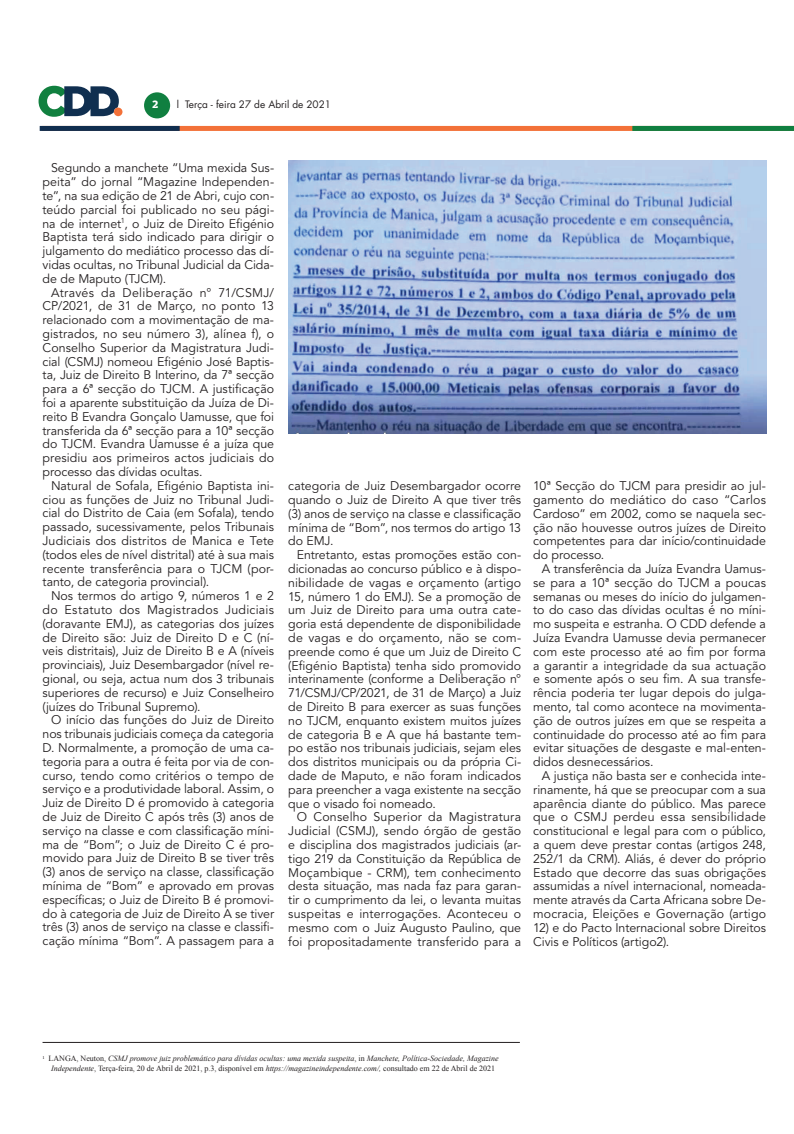
<style>
.page{position:relative;width:794px;height:1134px;background:#fff}
.page>*{position:absolute;margin:0;border:0;box-sizing:border-box;transform-origin:0 0}
.t1{font:12.5px/13.8px "Avenir LT Std";color:#231f20;text-align:justify}
.t2{font:10px "Futura LT";color:#231f20}
.t3{font:700 10px "Popular";color:#fff}
.t4{font:italic 8px/9.6px "Times New Roman";color:#231f20}
.s1{font-style:normal}
</style>
<div class="page">
<div style="left:42px;top:126px;width:752px;height:5px;background:#f37138"></div>
<div style="left:632px;top:126px;width:162px;height:5px;background:#107f40"></div>
<div style="left:40px;top:126px;width:140px;height:5px;background:#102e4f"></div>
<div style="left:144px;top:92px;width:26px;height:26px;background:#107f40;border-radius:50%"></div>
<svg style="left:39px;top:86px;width:83px;height:31px"></svg>
<img style="left:288px;top:161px;width:478px;height:272px">
<hr style="left:43px;top:1042px;width:477px;height:1px;background:#231f20">
<p class="t3" style="left:153px;top:98px;width:7px">2</p>
<p class="t2" style="left:177px;top:98px;width:156px">l Terça - feira 27 de Abril de 2021</p>
<p class="t1" style="left:43px;top:161px;width:233px;text-indent:9px">Segundo a manchete “Uma mexida Sus&shy;peita” do jornal “Magazine Independen&shy;te”, na sua edição de 21 de Abri, cujo con&shy;teúdo parcial foi publicado no seu pági&shy;na de internet<sup>1</sup>, o Juiz de Direito Efigénio Baptista terá sido indicado para dirigir o julgamento do mediático processo das dí&shy;vidas ocultas, no Tribunal Judicial da Cida&shy;de de Maputo (TJCM).</p>
<p class="t1" style="left:43px;top:286px;width:233px;text-indent:9px">Através da Deliberação n° 71/CSMJ/ CP/2021, de 31 de Março, no ponto 13 relacionado com a movimentação de ma&shy;gistrados, no seu número 3), alínea f), o Conselho Superior da Magistratura Judi&shy;cial (CSMJ) nomeou Efigénio José Baptis&shy;ta, Juiz de Direito B Interino, da 7ª secção para a 6ª secção do TJCM. A justificação foi a aparente substituição da Juíza de Di&shy;reito B Evandra Gonçalo Uamusse, que foi transferida da 6ª secção para a 10ª secção do TJCM. Evandra Uamusse é a juíza que presidiu aos primeiros actos judiciais do processo das dívidas ocultas.</p>
<p class="t1" style="left:43px;top:479px;width:233px;text-indent:9px">Natural de Sofala, Efigénio Baptista ini&shy;ciou as funções de Juiz no Tribunal Judi&shy;cial do Distrito de Caia (em Sofala), tendo passado, sucessivamente, pelos Tribunais Judiciais dos distritos de Manica e Tete (todos eles de nível distrital) até à sua mais recente transferência para o TJCM (por&shy;tanto, de categoria provincial).</p>
<p class="t1" style="left:43px;top:589px;width:233px;text-indent:9px">Nos termos do artigo 9, números 1 e 2 do Estatuto dos Magistrados Judiciais (doravante EMJ), as categorias dos juízes de Direito são: Juiz de Direito D e C (ní&shy;veis distritais), Juiz de Direito B e A (níveis provinciais), Juiz Desembargador (nível re&shy;gional, ou seja, actua num dos 3 tribunais superiores de recurso) e Juiz Conselheiro (juízes do Tribunal Supremo).</p>
<p class="t1" style="left:43px;top:713px;width:233px;text-indent:9px">O início das funções do Juiz de Direito nos tribunais judiciais começa da categoria D. Normalmente, a promoção de uma ca&shy;tegoria para a outra é feita por via de con&shy;curso, tendo como critérios o tempo de serviço e a produtividade laboral. Assim, o Juiz de Direito D é promovido à categoria de Juiz de Direito C após três (3) anos de serviço na classe e com classificação míni&shy;ma de “Bom”; o Juiz de Direito C é pro&shy;movido para Juiz de Direito B se tiver três (3) anos de serviço na classe, classificação mínima de “Bom” e aprovado em provas específicas; o Juiz de Direito B é promovi&shy;do à categoria de Juiz de Direito A se tiver três (3) anos de serviço na classe e classifi&shy;cação mínima “Bom”. A passagem para a</p>
<p class="t1" style="left:288px;top:479px;width:234px">categoria de Juiz Desembargador ocorre quando o Juiz de Direito A que tiver três (3) anos de serviço na classe e classificação mínima de “Bom”, nos termos do artigo 13 do EMJ.</p>
<p class="t1" style="left:288px;top:548px;width:234px;text-indent:9px">Entretanto, estas promoções estão con&shy;dicionadas ao concurso público e à dispo&shy;nibilidade de vagas e orçamento (artigo 15, número 1 do EMJ). Se a promoção de um Juiz de Direito para uma outra cate&shy;goria está dependente de disponibilidade de vagas e do orçamento, não se com&shy;preende como é que um Juiz de Direito C (Efigénio Baptista) tenha sido promovido interinamente (conforme a Deliberação n° 71/CSMJ/CP/2021, de 31 de Março) a Juiz de Direito B para exercer as suas funções no TJCM, enquanto existem muitos juízes de categoria B e A que há bastante tem&shy;po estão nos tribunais judiciais, sejam eles dos distritos municipais ou da própria Ci&shy;dade de Maputo, e não foram indicados para preencher a vaga existente na secção que o visado foi nomeado.</p>
<p class="t1" style="left:288px;top:810px;width:234px;text-indent:9px">O Conselho Superior da Magistratura Judicial (CSMJ), sendo órgão de gestão e disciplina dos magistrados judiciais (ar&shy;tigo 219 da Constituição da República de Moçambique - CRM), tem conhecimento desta situação, mas nada faz para garan&shy;tir o cumprimento da lei, o levanta muitas suspeitas e interrogações. Aconteceu o mesmo com o Juiz Augusto Paulino, que foi propositadamente transferido para a</p>
<p class="t1" style="left:533px;top:479px;width:234px">10ª Secção do TJCM para presidir ao jul&shy;gamento do mediático do caso “Carlos Cardoso” em 2002, como se naquela sec&shy;ção não houvesse outros juízes de Direito competentes para dar início/continuidade do processo.</p>
<p class="t1" style="left:533px;top:562px;width:234px;text-indent:9px">A transferência da Juíza Evandra Uamus&shy;se para a 10ª secção do TJCM a poucas semanas ou meses do início do julgamen&shy;to do caso das dívidas ocultas é no míni&shy;mo suspeita e estranha. O CDD defende a Juíza Evandra Uamusse devia permanecer com este processo até ao fim por forma a garantir a integridade da sua actuação e somente após o seu fim. A sua transfe&shy;rência poderia ter lugar depois do julga&shy;mento, tal como acontece na movimenta&shy;ção de outros juízes em que se respeita a continuidade do processo até ao fim para evitar situações de desgaste e mal-enten&shy;didos desnecessários.</p>
<p class="t1" style="left:533px;top:769px;width:234px;text-indent:9px">A justiça não basta ser e conhecida inte&shy;rinamente, há que se preocupar com a sua aparência diante do público. Mas parece que o CSMJ perdeu essa sensibilidade constitucional e legal para com o público, a quem deve prestar contas (artigos 248, 252/1 da CRM). Aliás, é dever do próprio Estado que decorre das suas obrigações assumidas a nível internacional, nomeada&shy;mente através da Carta Africana sobre De&shy;mocracia, Eleições e Governação (artigo</p>
<p class="t1" style="left:533px;top:921px;width:234px">12) e do Pacto Internacional sobre Direitos<br>Civis e Políticos (artigo2).</p>
<p class="t4" style="left:51px;top:1053px;width:449px;text-indent:-9px"><sup>1</sup> <span class="s1">LANGA, Neuton,</span> CSMJ promove juiz problemático para dívidas ocultas: uma mexida suspeita<span class="s1">, in</span> Manchete, Política-Sociedade, Magazine<br>Independente<span class="s1">, Terça-feira, 20 de Abril de 2021, p.3, disponível em</span> https://magazineindependente.com/, <span class="s1">consultado em 22 de Abril de 2021</span></p>
</div>
